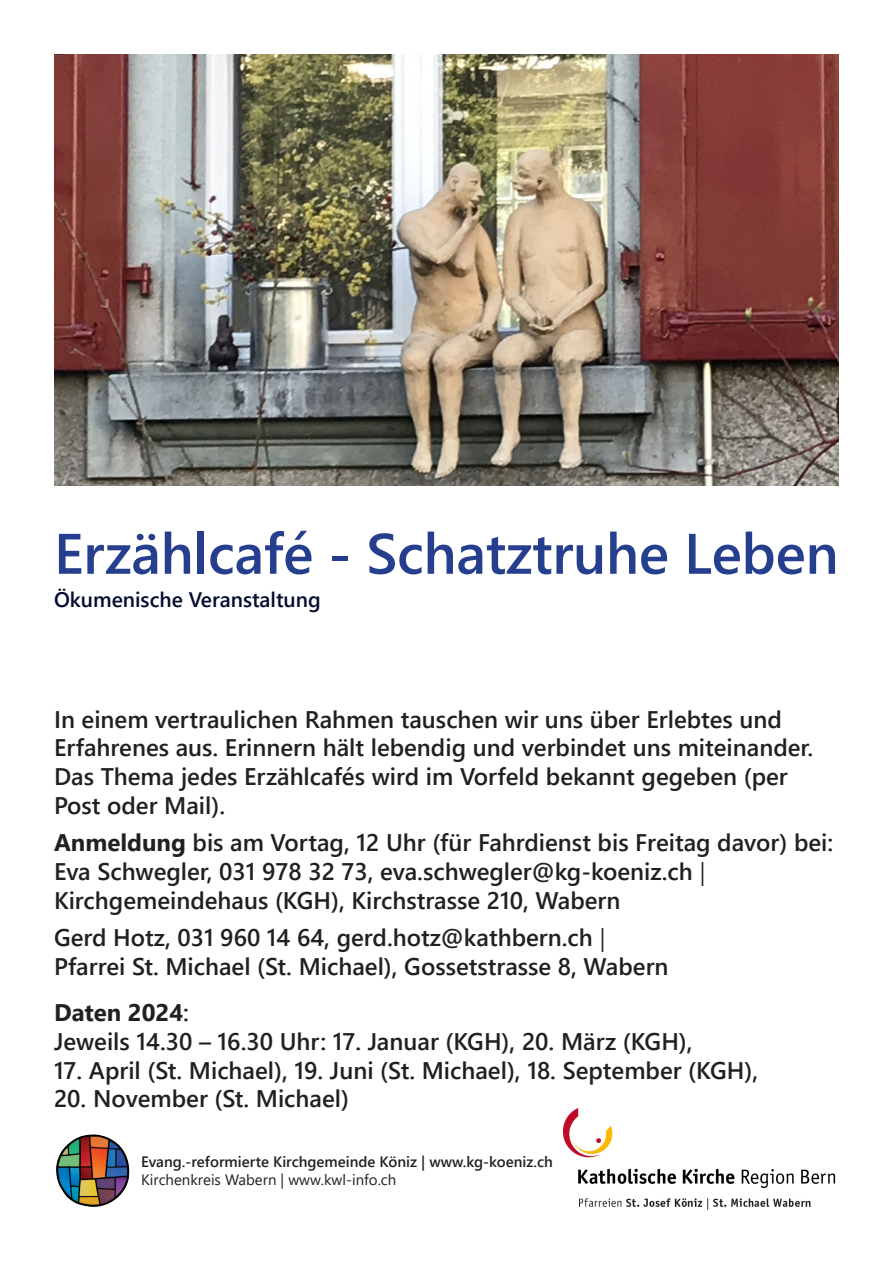
<style>
.page{position:relative;width:893px;height:1263px;background:#fff}
.page>*{position:absolute;margin:0;border:0;box-sizing:border-box;transform-origin:0 0}
.t1{font:600 57px "Segoe UI";letter-spacing:-.005em;color:#253f8e}
.t2{font:600 24px/28.8px "Segoe UI";color:#231f20}
.t3{font:700 24px "Segoe UI";color:#231f20}
.t4{font:600 21px "Segoe UI";color:#030b2f}
.t5{font:600 15px "Segoe UI";color:#231f20}
.t6{font:15px "Segoe UI";color:#231f20}
.s1{font-weight:700}
.s2{font-family:"Minion Pro";font-weight:400}
.s3{font-weight:600}
</style>
<div class="page">
<img style="left:54px;top:54px;width:785px;height:432px">
<img style="left:56px;top:1134px;width:74px;height:73px">
<img style="left:564px;top:1108px;width:272px;height:102px">
<p class="t1" style="left:54px;top:500px;width:786px">Erzählcafé - Schatztruhe Leben</p>
<p class="t4" style="left:54px;top:580px;width:268px">Ökumenische Veranstaltung</p>
<p class="t2" style="left:54px;top:703px;width:729px">In einem vertraulichen Rahmen tauschen wir uns über Erlebtes und</p>
<p class="t2" style="left:54px;top:731px;width:761px">Erfahrenes aus. Erinnern hält lebendig und verbindet uns miteinander.<br>Das Thema jedes Erzählcafés wird im Vorfeld bekannt gegeben (per<br>Post oder Mail).</p>
<p class="t2" style="left:54px;top:826px;width:781px"><span class="s1">Anmeldung</span> bis am Vortag, 12 Uhr (für Fahrdienst bis Freitag davor) bei:</p>
<p class="t2" style="left:54px;top:855px;width:653px">Eva Schwegler, 031 978 32 73, eva.schwegler@kg-koeniz.ch <span class="s2">|</span></p>
<p class="t2" style="left:54px;top:884px;width:568px">Kirchgemeindehaus (KGH), Kirchstrasse 210, Wabern</p>
<p class="t2" style="left:54px;top:921px;width:553px">Gerd Hotz, 031 960 14 64, gerd.hotz@kathbern.ch <span class="s2">|</span></p>
<p class="t2" style="left:54px;top:950px;width:616px">Pfarrei St. Michael (St. Michael), Gossetstrasse 8, Wabern</p>
<p class="t3" style="left:54px;top:990px;width:136px">Daten 2024<span class="s3">:</span></p>
<p class="t2" style="left:54px;top:1025px;width:640px">Jeweils 14.30 – 16.30 Uhr: 17. Januar (KGH), 20. März (KGH),</p>
<p class="t2" style="left:54px;top:1054px;width:706px">17. April (St. Michael), 19. Juni (St. Michael), 18. September (KGH),</p>
<p class="t2" style="left:54px;top:1082px;width:297px">20. November (St. Michael)</p>
<p class="t5" style="left:141px;top:1148px;width:413px">Evang.-reformierte Kirchgemeinde Köniz | www.kg-koeniz.ch</p>
<p class="t6" style="left:141px;top:1166px;width:257px">Kirchenkreis Wabern | www.kwl-info.ch</p>
</div>
